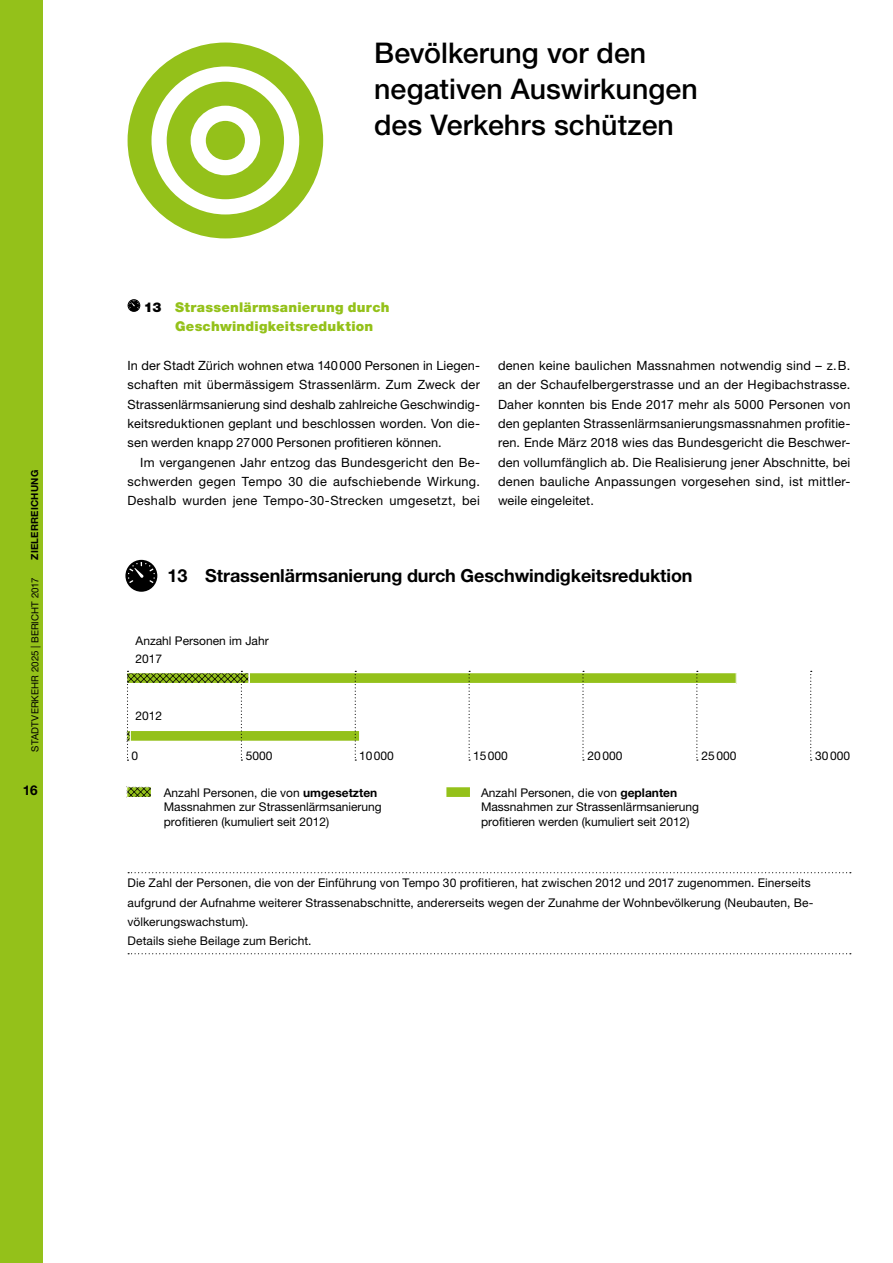
<style>
.page{position:relative;width:893px;height:1263px;background:#fff}
.page>*{position:absolute;margin:0;border:0;box-sizing:border-box;transform-origin:0 0}
.t1{font:500 28.5px/36px "Helvetica Neue LT Std";color:#000}
.t2{font:700 18px "Helvetica Neue LT Std";letter-spacing:-.005em;color:#000}
.t3{font:900 13.5px/19.4px "Helvetica Neue LT Std";letter-spacing:.02em;color:#94c11a}
.t4{font:700 13.5px "Helvetica Neue LT Std";color:#000}
.t5{font:12.75px/19.4px "Helvetica Neue LT Std";letter-spacing:.02em;color:#000;text-align:justify}
.t6{font:12px/19.4px "Helvetica Neue LT Std";letter-spacing:.01em;color:#000}
.t7{font:12px/14.4px "Helvetica Neue";color:#000}
.t8{font:9.75px "Helvetica Neue LT Std";letter-spacing:.01em;color:#000}
.t9{font:700 9.75px "Helvetica Neue LT Std";color:#000}
.s1{color:#000}
.s2{font-weight:700}
</style>
<div class="page">
<div style="left:0;top:0;width:43px;height:1263px;background:#94c11a"></div>
<div style="left:125px;top:560px;width:32px;height:32px;background:#000;border-radius:50%"></div>
<svg style="left:128px;top:562px;width:27px;height:21px"></svg>
<svg style="left:810px;top:671px;width:2px;height:90px"></svg>
<svg style="left:126px;top:671px;width:611px;height:90px"></svg>
<svg style="left:126px;top:786px;width:25px;height:12px"></svg>
<svg style="left:446px;top:787px;width:24px;height:10px"></svg>
<svg style="left:128px;top:43px;width:195px;height:195px"></svg>
<div style="left:206px;top:121px;width:39px;height:39px;background:#94c11a;border-radius:50%"></div>
<svg style="left:128px;top:872px;width:723px;height:1px"></svg>
<svg style="left:128px;top:953px;width:723px;height:1px"></svg>
<svg style="left:128px;top:299px;width:12px;height:13px"></svg>
<svg style="left:129px;top:300px;width:11px;height:8px"></svg>
<p class="t9" style="left:29px;top:560px;width:90px;rotate:-90deg">Zielerreichung</p>
<p class="t8" style="left:29px;top:751px;width:176px;rotate:-90deg">STADTVERKEHR 2025 | BERICHT 2017</p>
<p class="t4" style="left:23px;top:782px;width:16px">16</p>
<h1 class="t1" style="left:374px;top:34px;width:325px">Bevölkerung vor den negativen Auswirkungen des Verkehrs schützen</h1>
<p class="t3" style="left:175px;top:297px;width:216px;text-indent:-31px"><span class="s1">13</span> Strassenlärmsanierung durch<br>Geschwindigkeitsreduktion</p>
<p class="t5" style="left:128px;top:355px;width:354px">In der Stadt Zürich wohnen etwa 140000 Personen in Liegen&shy;schaften mit übermässigem Strassenlärm. Zum Zweck der Strassenlärmsanierung sind deshalb zahlreiche Geschwindig&shy;keitsreduktionen geplant und beschlossen worden. Von die&shy;sen werden knapp 27000 Personen profitieren können.</p>
<p class="t5" style="left:128px;top:452px;width:354px;text-indent:13px">Im vergangenen Jahr entzog das Bundesgericht den Be&shy;schwerden gegen Tempo 30 die aufschiebende Wirkung.<br>Deshalb wurden jene Tempo-30-Strecken umgesetzt, bei</p>
<p class="t5" style="left:498px;top:355px;width:354px">denen keine baulichen Massnahmen notwendig sind – z.B. an der Schaufelbergerstrasse und an der Hegibachstrasse.<br>Daher konnten bis Ende 2017 mehr als 5000 Personen von den geplanten Strassenlärmsanierungsmassnahmen profitie&shy;ren. Ende März 2018 wies das Bundesgericht die Beschwer&shy;den vollumfänglich ab. Die Realisierung jener Abschnitte, bei denen bauliche Anpassungen vorgesehen sind, ist mittler&shy;weile eingeleitet.</p>
<h2 class="t2" style="left:168px;top:564px;width:527px">13 Strassenlärmsanierung durch Geschwindigkeitsreduktion</h2>
<p class="t7" style="left:136px;top:631px;width:135px;line-height:18.3px">Anzahl Personen im Jahr<br>2017</p>
<p class="t7" style="left:136px;top:709px;width:28px">2012</p>
<p class="t7" style="left:132px;top:748px;width:8px">0</p>
<p class="t7" style="left:246px;top:748px;width:28px">5000</p>
<p class="t7" style="left:359px;top:748px;width:36px">10 000</p>
<p class="t7" style="left:473px;top:748px;width:36px">15 000</p>
<p class="t7" style="left:587px;top:748px;width:36px">20 000</p>
<p class="t7" style="left:702px;top:748px;width:36px">25 000</p>
<p class="t7" style="left:815px;top:748px;width:36px">30 000</p>
<p class="t7" style="left:481px;top:785px;width:220px">Anzahl Personen, die von <span class="s2">geplanten<br></span>Massnahmen zur Strassenlärmsanierung profitieren werden (kumuliert seit 2012)</p>
<p class="t7" style="left:164px;top:785px;width:220px">Anzahl Personen, die von <span class="s2">umgesetzten<br></span>Massnahmen zur Strassenlärmsanierung profitieren (kumuliert seit 2012)</p>
<p class="t6" style="left:128px;top:873px;width:686px">Die Zahl der Personen, die von der Einführung von Tempo 30 profitieren, hat zwischen 2012 und 2017 zugenommen. Einerseits aufgrund der Aufnahme weiterer Strassenabschnitte, andererseits wegen der Zunahme der Wohnbevölkerung (Neubauten, Be&shy;völkerungswachstum).<br>Details siehe Beilage zum Bericht.</p>
</div>
